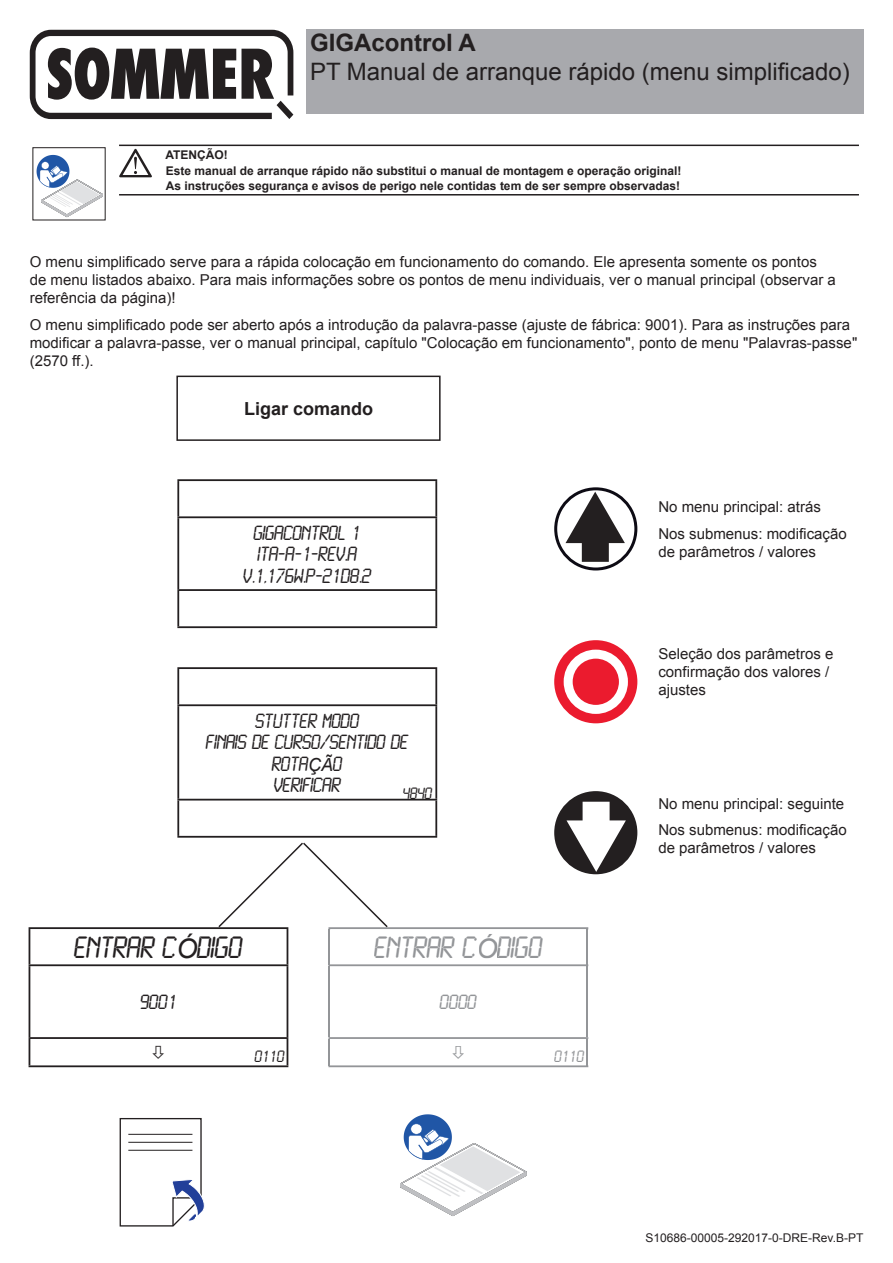
<style>
.page{position:relative;width:893px;height:1263px;background:#fff}
.page>*{position:absolute;margin:0;border:0;box-sizing:border-box;transform-origin:0 0}
.t1{font:27px "LCD Normal";color:#231f20}
.t2{font:27px "LCD Normal";color:#939598}
.t3{font:24px "Arial";color:#231f20}
.t4{font:700 24px "Arial";color:#231f20}
.t5{font:18px/21.6px "LCD Normal";color:#231f20;text-align:center}
.t6{font:700 18px "Arial";color:#231f20}
.t7{font:18px "LCD Normal";color:#939598}
.t8{font:15px/18px "Arial";color:#231f20}
.t9{font:14.4px "LCD Normal";color:#231f20}
.t10{font:14.4px "LCD Normal";color:#939598}
.t11{font:700 12px/16.5px "Arial";color:#231f20}
.t12{font:12px "Arial";color:#231f20}
.s1{font-family:"Arial";font-style:italic}
</style>
<div class="page">
<div style="left:306px;top:30px;width:557px;height:84px;background:#a8a9ad"></div>
<svg style="left:30px;top:30px;width:263px;height:89px"></svg>
<svg style="left:37px;top:155px;width:66px;height:62px"></svg>
<hr style="left:119px;top:145px;width:740px;height:1px;background:#231f20">
<hr style="left:119px;top:194px;width:740px;height:2px;background:#231f20">
<svg style="left:119px;top:149px;width:33px;height:28px"></svg>
<svg style="left:556px;top:489px;width:80px;height:80px"></svg>
<div style="left:554px;top:487px;width:83px;height:83px;border:3px solid #0d0b14;border-radius:50%"></div>
<div style="left:556px;top:642px;width:80px;height:80px;background:#eb1b2e;border-radius:50%"></div>
<div style="left:554px;top:640px;width:83px;height:83px;border:3px solid #eb1b2e;border-radius:50%"></div>
<div style="left:556px;top:793px;width:80px;height:80px;background:#231f20;border-radius:50%"></div>
<div style="left:554px;top:791px;width:83px;height:83px;border:3px solid #231f20;border-radius:50%"></div>
<div style="left:564px;top:650px;width:64px;height:64px;border:9px solid #fff;border-radius:50%"></div>
<div style="left:583px;top:802px;width:27px;height:44px;background:#fff"></div>
<div style="left:582px;top:517px;width:27px;height:45px;background:#231f20"></div>
<svg style="left:563px;top:489px;width:63px;height:57px"></svg>
<hr style="left:29px;top:927px;width:259px;height:2px;background:#231f20">
<hr style="left:29px;top:929px;width:1px;height:35px;background:#231f20">
<hr style="left:29px;top:964px;width:259px;height:2px;background:#231f20">
<hr style="left:29px;top:966px;width:1px;height:71px;background:#231f20">
<hr style="left:29px;top:1037px;width:259px;height:2px;background:#231f20">
<svg style="left:29px;top:1039px;width:1px;height:26px"></svg>
<hr style="left:29px;top:1065px;width:259px;height:2px;background:#231f20">
<hr style="left:177px;top:479px;width:260px;height:2px;background:#231f20">
<hr style="left:177px;top:481px;width:2px;height:35px;background:#231f20">
<hr style="left:435px;top:481px;width:2px;height:35px;background:#231f20">
<hr style="left:177px;top:516px;width:260px;height:2px;background:#231f20">
<hr style="left:177px;top:518px;width:2px;height:71px;background:#231f20">
<hr style="left:435px;top:518px;width:2px;height:71px;background:#231f20">
<hr style="left:177px;top:589px;width:260px;height:2px;background:#231f20">
<hr style="left:177px;top:591px;width:2px;height:35px;background:#231f20">
<hr style="left:435px;top:591px;width:2px;height:35px;background:#231f20">
<hr style="left:177px;top:626px;width:260px;height:2px;background:#231f20">
<hr style="left:177px;top:667px;width:260px;height:2px;background:#231f20">
<hr style="left:177px;top:669px;width:2px;height:35px;background:#231f20">
<hr style="left:435px;top:669px;width:2px;height:35px;background:#231f20">
<hr style="left:177px;top:704px;width:260px;height:2px;background:#231f20">
<hr style="left:177px;top:706px;width:2px;height:93px;background:#231f20">
<hr style="left:435px;top:706px;width:2px;height:93px;background:#231f20">
<hr style="left:177px;top:799px;width:260px;height:1px;background:#231f20">
<hr style="left:177px;top:800px;width:2px;height:36px;background:#231f20">
<hr style="left:435px;top:800px;width:2px;height:36px;background:#231f20">
<hr style="left:177px;top:836px;width:260px;height:2px;background:#231f20">
<svg style="left:400px;top:1114px;width:127px;height:102px"></svg>
<svg style="left:119px;top:1118px;width:86px;height:109px"></svg>
<hr style="left:128px;top:1134px;width:64px;height:1px;background:#231f20">
<hr style="left:128px;top:1142px;width:64px;height:1px;background:#231f20">
<hr style="left:128px;top:1150px;width:64px;height:1px;background:#231f20">
<div style="left:176px;top:376px;width:265px;height:65px;border:2px solid #231f20"></div>
<svg style="left:217px;top:818px;width:411px;height:249px"></svg>
<h2 class="t4" style="left:310px;top:27px;width:167px">GIGAcontrol A</h2>
<h2 class="t3" style="left:310px;top:56px;width:541px">PT Manual de arranque rápido (menu simplificado)</h2>
<p class="t11" style="left:165px;top:147px;width:517px">ATENÇÃO!<br>Este manual de arranque rápido não substitui o manual de montagem e operação original!</p>
<p class="t11" style="left:166px;top:178px;width:516px">As instruções segurança e avisos de perigo nele contidas tem de ser sempre observadas!</p>
<p class="t8" style="left:30px;top:253px;width:808px">O menu simplificado serve para a rápida colocação em funcionamento do comando. Ele apresenta somente os pontos de menu listados abaixo. Para mais informações sobre os pontos de menu individuais, ver o manual principal (observar a referência da página)!</p>
<p class="t8" style="left:30px;top:316px;width:829px">O menu simplificado pode ser aberto após a introdução da palavra-passe (ajuste de fábrica: 9001). Para as instruções para modificar a palavra-passe, ver o manual principal, capítulo "Colocação em funcionamento", ponto de menu "Palavras-passe" (2570 ff.).</p>
<p class="t6" style="left:244px;top:396px;width:131px">Ligar comando</p>
<p class="t5" style="left:243px;top:523px;width:129px">GIGACONTROL 1<br>ITA‐A‐1‐REV.A<br>V.1,176W.P‐21D8.2</p>
<p class="t5" style="left:206px;top:711px;width:204px">STUTTER MODO<br>FINAIS DE CURSO/SENTIDO DE<br>ROTA<span class="s1">ÇÃ</span>O<br>VERIFICAR</p>
<p class="t9" style="left:403px;top:786px;width:31px">4840</p>
<h1 class="t1" style="left:75px;top:933px;width:169px">ENTRAR C<span class="s1">Ó</span>DIGO</h1>
<p class="t5" style="left:140px;top:992px;width:38px">9001</p>
<p class="t9" style="left:255px;top:1049px;width:31px">0110</p>
<h1 class="t2" style="left:374px;top:933px;width:169px">ENTRAR C<span class="s1">Ó</span>DIGO</h1>
<p class="t7" style="left:440px;top:992px;width:38px">0000</p>
<p class="t10" style="left:555px;top:1048px;width:31px">0110</p>
<p class="t8" style="left:658px;top:494px;width:190px;line-height:26.5px">No menu principal: atrás<br>Nos submenus: modificação</p>
<p class="t8" style="left:658px;top:543px;width:159px">de parâmetros / valores</p>
<p class="t8" style="left:658px;top:644px;width:177px">Seleção dos parâmetros e confirmação dos valores / ajustes</p>
<p class="t8" style="left:658px;top:790px;width:190px;line-height:26.5px">No menu principal: seguinte<br>Nos submenus: modificação</p>
<p class="t8" style="left:658px;top:839px;width:159px">de parâmetros / valores</p>
<p class="t12" style="left:645px;top:1230px;width:219px">S10686-00005-292017-0-DRE-Rev.B-PT</p>
</div>
